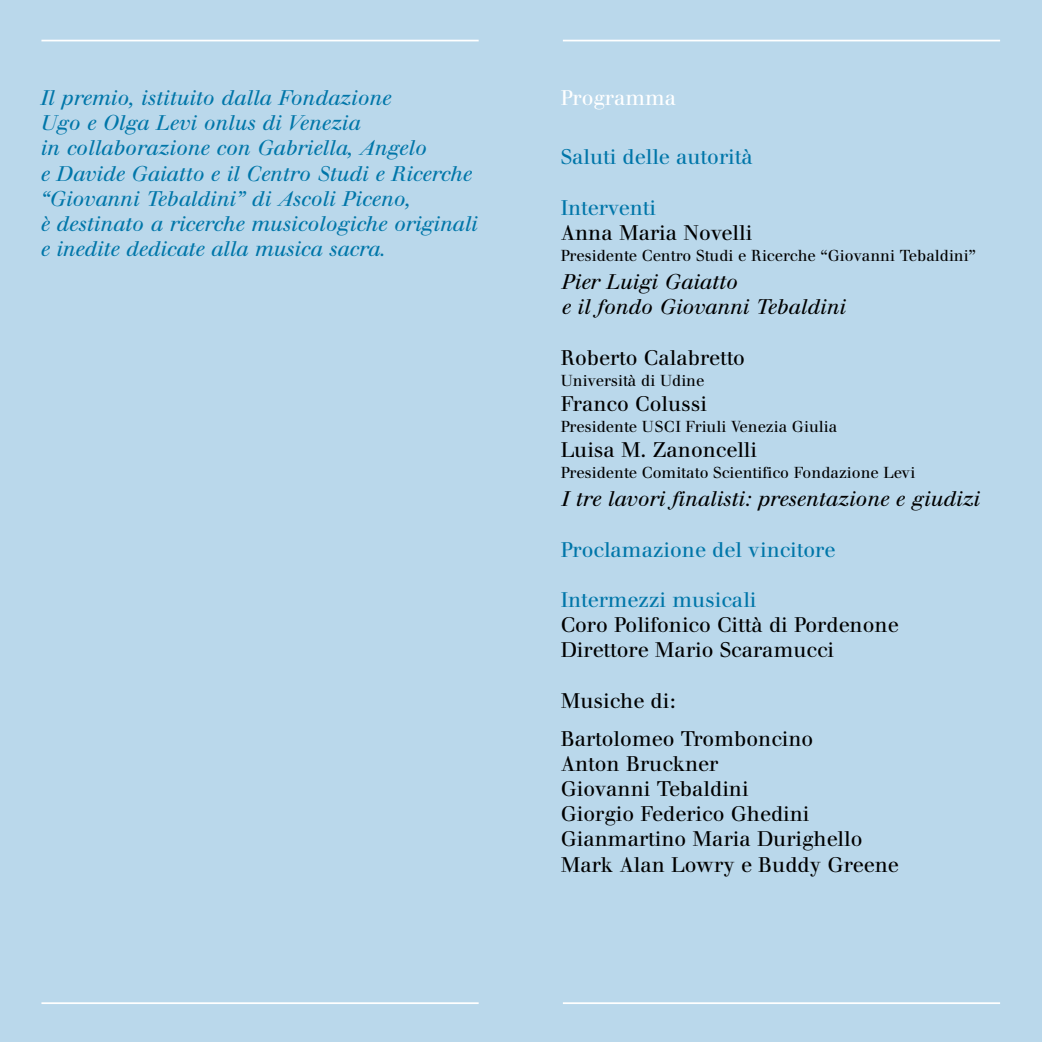
<style>
.page{position:relative;width:1042px;height:1042px;background:#bad8eb}
.page>*{position:absolute;margin:0;border:0;box-sizing:border-box;transform-origin:0 0}
.t1{font:21px/25.2px "Walbaum";color:#000}
.t2{font:italic 21px/25.2px "Walbaum";color:#0076a9}
.t3{font:italic 21px/25.2px "Walbaum";color:#000}
.t4{font:21px "Walbaum";color:#0076a9}
.t5{font:21px "Walbaum";color:#fff}
.t6{font:15.75px "Walbaum";color:#000}
</style>
<div class="page">
<hr style="left:41px;top:40px;width:438px;height:1px;background:#fff">
<hr style="left:41px;top:1002px;width:438px;height:2px;background:#fff">
<hr style="left:563px;top:40px;width:437px;height:1px;background:#fff">
<hr style="left:563px;top:1002px;width:437px;height:2px;background:#fff">
<p class="t2" style="left:40px;top:85px;width:352px">Il premio, istituito dalla Fondazione</p>
<p class="t5" style="left:561px;top:85px;width:117px">Programma</p>
<p class="t2" style="left:40px;top:111px;width:439px">Ugo e Olga Levi onlus di Venezia<br>in collaborazione con Gabriella, Angelo<br>e Davide Gaiatto e il Centro Studi e Ricerche “Giovanni Tebaldini” di Ascoli Piceno,<br>è destinato a ricerche musicologiche originali e inedite dedicate alla musica sacra.</p>
<p class="t4" style="left:561px;top:145px;width:193px">Saluti delle autorità</p>
<p class="t4" style="left:561px;top:195px;width:97px">Interventi</p>
<p class="t1" style="left:561px;top:220px;width:193px">Anna Maria Novelli</p>
<p class="t6" style="left:561px;top:246px;width:417px">Presidente Centro Studi e Ricerche “Giovanni Tebaldini”</p>
<p class="t3" style="left:561px;top:269px;width:286px">Pier Luigi Gaiatto<br>e il fondo Giovanni Tebaldini</p>
<p class="t1" style="left:561px;top:345px;width:186px">Roberto Calabretto</p>
<p class="t6" style="left:561px;top:371px;width:145px">Università di Udine</p>
<p class="t1" style="left:561px;top:391px;width:148px">Franco Colussi</p>
<p class="t6" style="left:561px;top:417px;width:278px">Presidente USCI Friuli Venezia Giulia</p>
<p class="t1" style="left:561px;top:437px;width:198px">Luisa M. Zanoncelli</p>
<p class="t6" style="left:561px;top:463px;width:356px">Presidente Comitato Scientifico Fondazione Levi</p>
<p class="t3" style="left:561px;top:486px;width:420px">I tre lavori finalisti: presentazione e giudizi</p>
<p class="t4" style="left:561px;top:537px;width:276px">Proclamazione del vincitore</p>
<p class="t4" style="left:561px;top:587px;width:197px">Intermezzi musicali</p>
<p class="t1" style="left:561px;top:612px;width:339px">Coro Polifonico Città di Pordenone<br>Direttore Mario Scaramucci</p>
<p class="t1" style="left:561px;top:682px;width:254px;line-height:37.8px">Musiche di:<br>Bartolomeo Tromboncino</p>
<p class="t1" style="left:561px;top:751px;width:340px">Anton Bruckner<br>Giovanni Tebaldini<br>Giorgio Federico Ghedini<br>Gianmartino Maria Durighello<br>Mark Alan Lowry e Buddy Greene</p>
</div>
